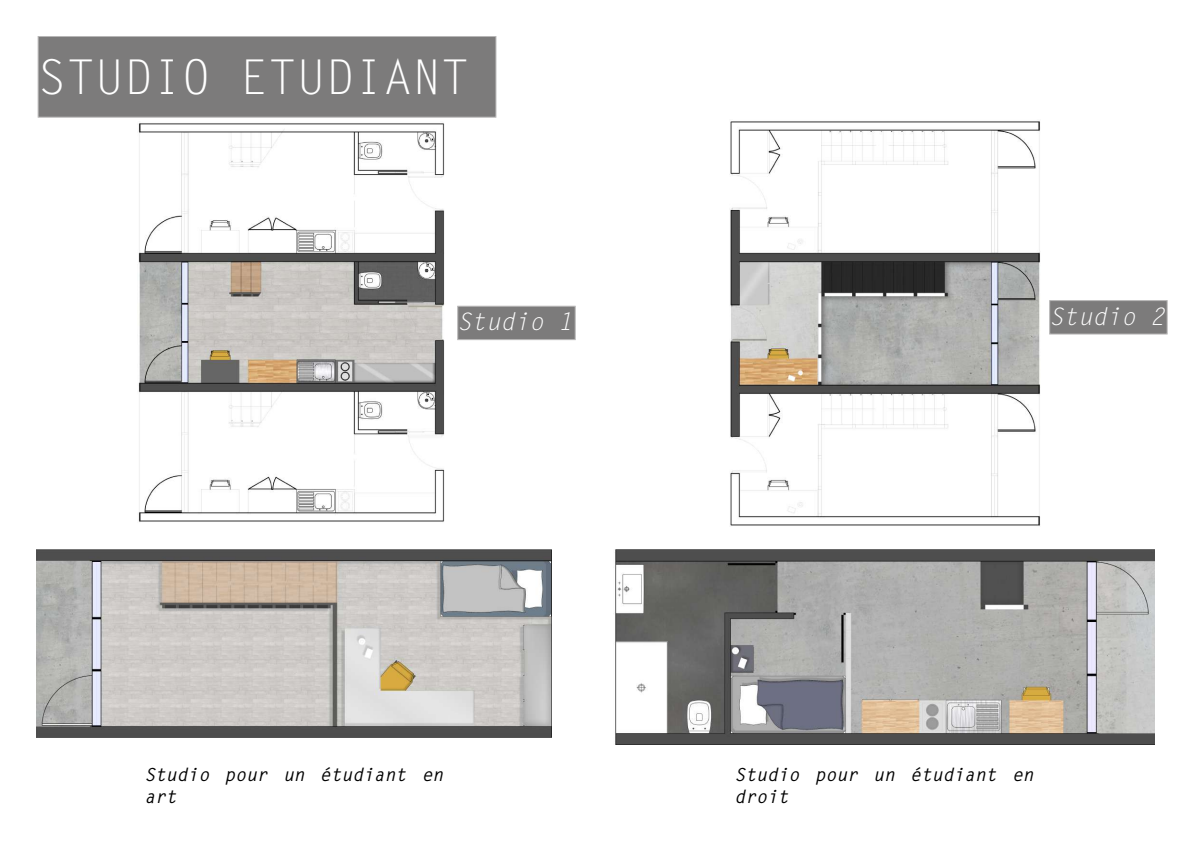
<style>
.page{position:relative;width:1191px;height:842px;background:#fff}
.page>*{position:absolute;margin:0;border:0;box-sizing:border-box;transform-origin:0 0}
.t1{font:48px "Letter Gothic Std";color:#fff}
.t2{font:italic 24px "Letter Gothic Std";color:#fff}
.t3{font:italic 700 18px/21.6px "Letter Gothic Std";color:#000}
</style>
<div class="page">
<div style="left:38px;top:36px;width:458px;height:82px;background:#7c7b7b;border:1px solid #b7b6b6"></div>
<img style="left:138px;top:123px;width:307px;height:399px">
<img style="left:730px;top:121px;width:310px;height:405px">
<div style="left:457px;top:306px;width:118px;height:34px;background:#7c7b7b;border:1px solid #b7b6b6"></div>
<img style="left:36px;top:549px;width:515px;height:188px">
<img style="left:615px;top:549px;width:540px;height:196px">
<div style="left:1049px;top:300px;width:118px;height:34px;background:#7c7b7b;border:1px solid #b7b6b6"></div>
<h1 class="t1" style="left:38px;top:49px;width:433px">STUDIO ETUDIANT</h1>
<h2 class="t2" style="left:457px;top:308px;width:117px">Studio 1</h2>
<h2 class="t2" style="left:1049px;top:302px;width:117px">Studio 2</h2>
<p class="t3" style="left:144px;top:764px;width:300px">Studio pour un étudiant en art</p>
<p class="t3" style="left:734px;top:764px;width:300px">Studio pour un étudiant en droit</p>
</div>
